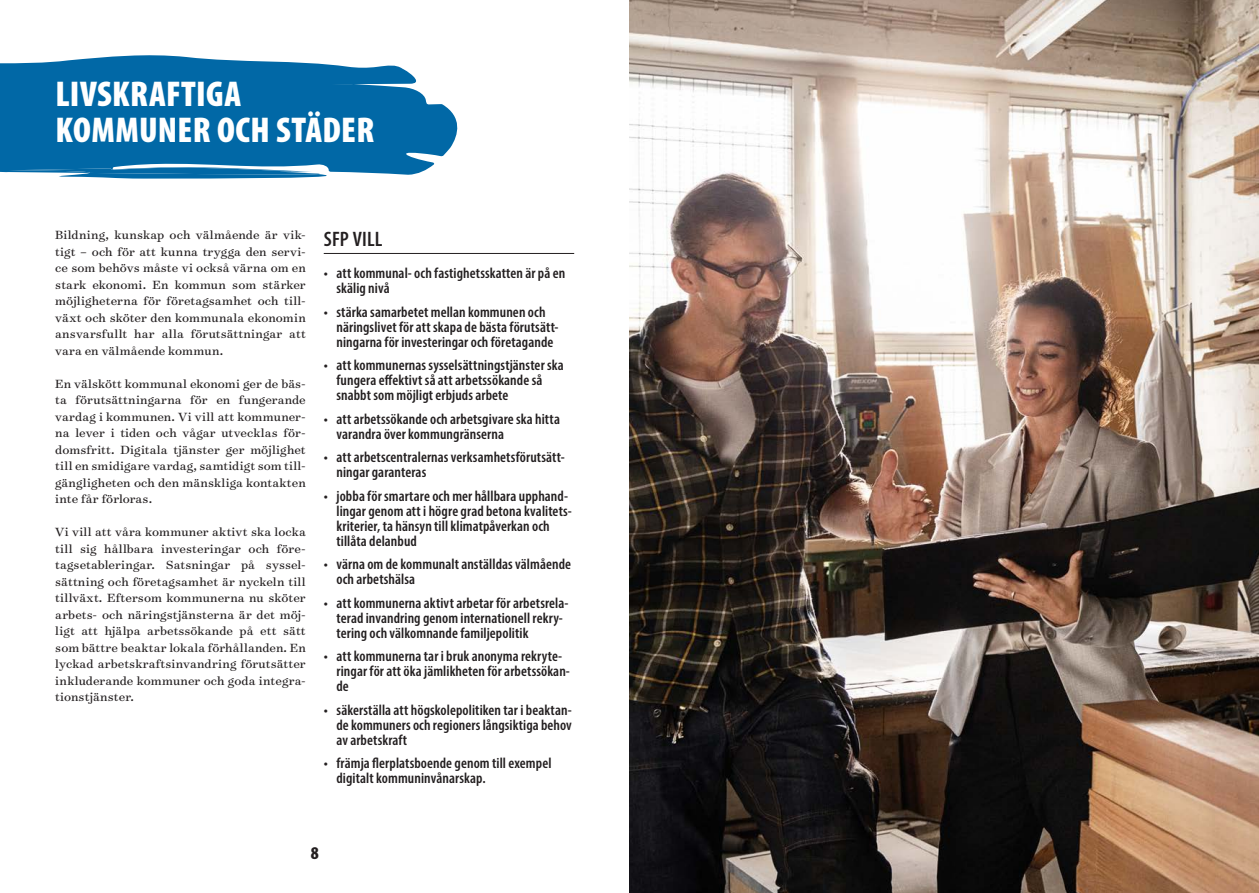
<style>
.page{position:relative;width:1259px;height:893px;background:#fff}
.page>*{position:absolute;margin:0;border:0;box-sizing:border-box;transform-origin:0 0}
.t1{font:900 condensed 36px "Myriad Pro";letter-spacing:.01em;color:#fff}
.VI_VILL{font:600 condensed 21px "Myriad Pro";letter-spacing:.01em;color:#231f20}
.t2{font:900 condensed 18px "Myriad Pro";color:#231f20}
.VI_VILL-2{font:600 condensed 15px/15px "Myriad Pro";letter-spacing:.005em;color:#231f20}
.t3{font:13.5px/16.5px "Surveyor Text";letter-spacing:.005em;color:#231f20;text-align:justify}
</style>
<div class="page">
<svg style="left:0;top:55px;width:458px;height:120px;background:#1e79b0"></svg>
<svg style="left:330px;top:84px;width:24px;height:1px"></svg>
<svg style="left:8px;top:166px;width:331px;height:13px"></svg>
<hr style="left:324px;top:253px;width:250px;height:1px;background:#231f20">
<img style="left:629px;top:0;width:630px;height:893px">
<p class="t1" style="left:56px;top:71px;width:187px">LIVSKRAFTIGA</p>
<p class="t1" style="left:56px;top:107px;width:320px">KOMMUNER OCH STÄDER</p>
<p class="t3" style="left:55px;top:226px;width:252px">Bildning, kunskap och välmående är vik&shy;tigt – och för att kunna trygga den servi&shy;ce som behövs måste vi också värna om en stark ekonomi. En kommun som stärker möjligheterna för företagsamhet och till&shy;växt och sköter den kommunala ekonomin ansvarsfullt har alla förutsättningar att vara en välmående kommun.</p>
<p class="t3" style="left:55px;top:375px;width:252px">En välskött kommunal ekonomi ger de bäs&shy;ta förutsättningarna för en fungerande vardag i kommunen. Vi vill att kommuner&shy;na lever i tiden och vågar utvecklas för&shy;domsfritt. Digitala tjänster ger möjlighet till en smidigare vardag, samtidigt som till&shy;gängligheten och den mänskliga kontakten inte får förloras.</p>
<p class="t3" style="left:55px;top:523px;width:252px">Vi vill att våra kommuner aktivt ska locka till sig hållbara investeringar och före&shy;tagsetableringar. Satsningar på syssel&shy;sättning och företagsamhet är nyckeln till tillväxt. Eftersom kommunerna nu sköter arbets- och näringstjänsterna är det möj&shy;ligt att hjälpa arbetssökande på ett sätt som bättre beaktar lokala förhållanden. En lyckad arbetskraftsinvandring förutsätter inkluderande kommuner och goda integra&shy;tionstjänster.</p>
<p class="VI_VILL" style="left:324px;top:226px;width:60px">SFP VILL</p>
<p class="VI_VILL-2" style="left:336px;top:266px;width:230px;text-indent:-13px">• att kommunal- och fastighetsskatten är på en skälig nivå</p>
<p class="VI_VILL-2" style="left:336px;top:304px;width:224px;text-indent:-13px">• stärka samarbetet mellan kommunen och näringslivet för att skapa de bästa förutsätt&shy;ningarna för investeringar och företagande</p>
<p class="VI_VILL-2" style="left:336px;top:358px;width:229px;text-indent:-13px">• att kommunernas sysselsättningstjänster ska fungera effektivt så att arbetssökande så snabbt som möjligt erbjuds arbete</p>
<p class="VI_VILL-2" style="left:336px;top:411px;width:225px;text-indent:-13px">• att arbetssökande och arbetsgivare ska hitta varandra över kommungränserna</p>
<p class="VI_VILL-2" style="left:336px;top:450px;width:230px;text-indent:-13px">• att arbetscentralernas verksamhetsförutsätt&shy;ningar garanteras</p>
<p class="VI_VILL-2" style="left:336px;top:488px;width:237px;text-indent:-13px">• jobba för smartare och mer hållbara upphand&shy;lingar genom att i högre grad betona kvalitets&shy;kriterier, ta hänsyn till klimatpåverkan och tillåta delanbud</p>
<p class="VI_VILL-2" style="left:336px;top:557px;width:236px;text-indent:-13px">• värna om de kommunalt anställdas välmående och arbetshälsa</p>
<p class="VI_VILL-2" style="left:336px;top:595px;width:233px;text-indent:-13px">• att kommunerna aktivt arbetar för arbetsrela&shy;terad invandring genom internationell rekry&shy;tering och välkomnande familjepolitik</p>
<p class="VI_VILL-2" style="left:336px;top:649px;width:235px;text-indent:-13px">• att kommunerna tar i bruk anonyma rekryte&shy;ringar för att öka jämlikheten för arbetssökan&shy;de</p>
<p class="VI_VILL-2" style="left:336px;top:702px;width:237px;text-align:justify;text-indent:-13px">• säkerställa att högskolepolitiken tar i beaktan&shy;de kommuners och regioners långsiktiga behov av arbetskraft</p>
<p class="VI_VILL-2" style="left:336px;top:756px;width:217px;text-indent:-13px">• främja flerplatsboende genom till exempel digitalt kommuninvånarskap.</p>
<p class="t2" style="left:311px;top:841px;width:9px">8</p>
</div>
